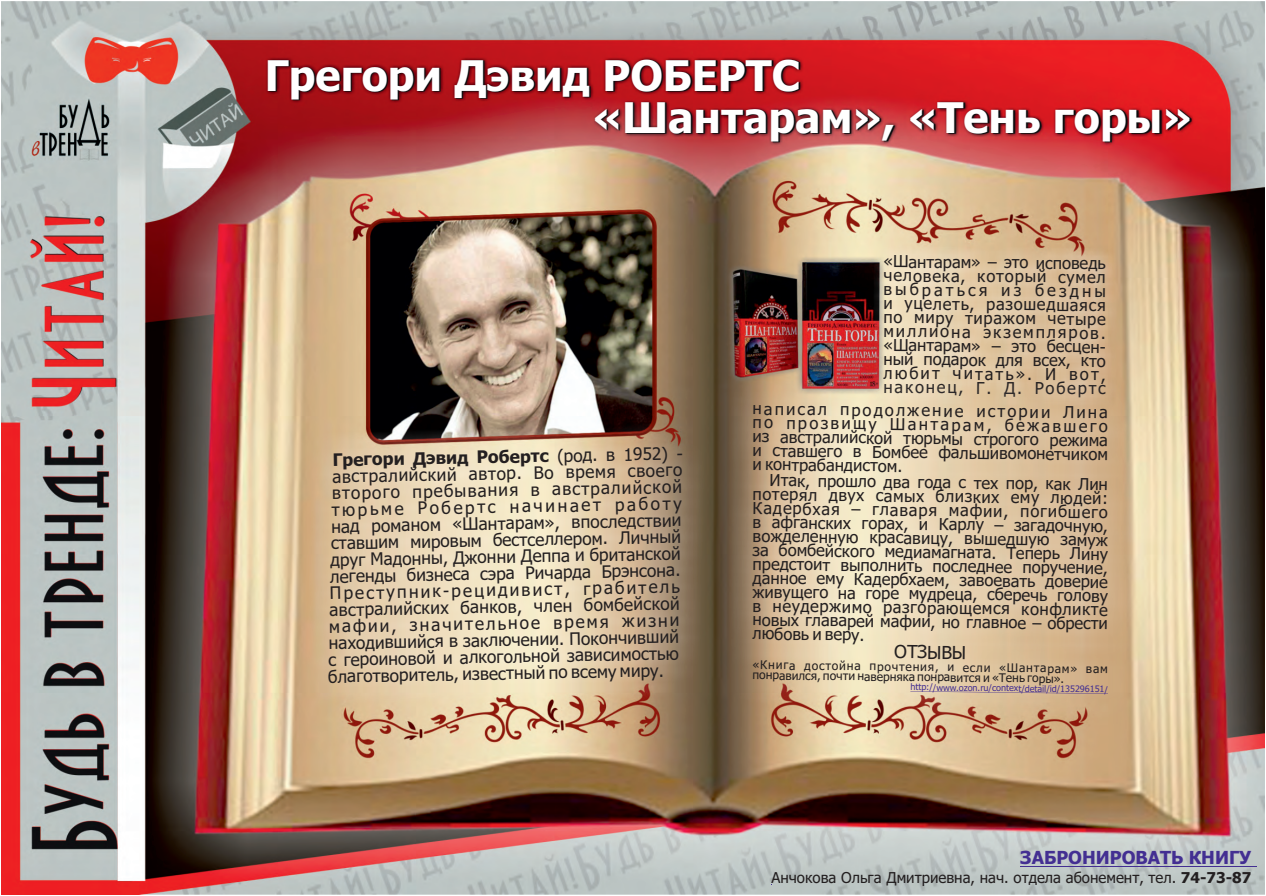
<style>
.page{position:relative;width:1266px;height:896px;background:#fff}
.page>*{position:absolute;margin:0;border:0;box-sizing:border-box;transform-origin:0 0}
.t1{font:700 42.3px "Tahoma";color:#fff}
.t2{font:700 18px "Tahoma";color:#432f92}
.t3{font:18px "Tahoma";color:#231f20}
.t4{font:17.25px "Tahoma";color:#231f20}
.t5{font:700 17.25px "Tahoma";color:#231f20}
.t6{font:16.5px/14px "Tahoma";letter-spacing:.1em;color:#231f20;text-align:justify}
.t7{font:15px "Tahoma";color:#231f20}
.t8{font:12px/10.2px "Tahoma";color:#231f20}
.t9{font:9px "Tahoma";color:#432f92}
.s1{font-weight:400}
.s2{font-weight:700}
</style>
<div class="page">
<img style="left:2px;top:1px;width:1262px;height:893px">
<hr style="left:1020px;top:866px;width:236px;height:1px;background:#432f92">
<div style="left:301px;top:418px;width:488px;height:345px;background:#fff;opacity:.98"></div>
<div style="left:872px;top:240px;width:312px;height:170px;background:#fff;opacity:.98"></div>
<div style="left:724px;top:371px;width:488px;height:406px;background:#fff;opacity:.98"></div>
<svg style="left:910px;top:691px;width:198px;height:3px"></svg>
<h1 class="t1" style="left:265px;top:58px;width:536px">Грегори Дэвид РОБЕРТС</h1>
<h1 class="t1" style="left:592px;top:101px;width:601px">«Шантарам», «Тень горы»</h1>
<p class="t5" style="left:332px;top:453px;width:352px;rotate:-1deg">Грегори Дэвид Робертс <span class="s1">(род. в 1952) -</span></p>
<p class="t4" style="left:332px;top:469px;width:352px;rotate:-1deg">австралийский автор. Во время своего</p>
<p class="t4" style="left:332px;top:486px;width:352px;rotate:-1deg">второго пребывания в австралийской</p>
<p class="t4" style="left:331px;top:503px;width:352px;rotate:-1deg">тюрьме Робертс начинает работу</p>
<p class="t4" style="left:331px;top:519px;width:352px;rotate:-1deg">над романом «Шантарам», впоследствии</p>
<p class="t4" style="left:331px;top:536px;width:352px;rotate:-1deg">ставшим мировым бестселлером. Личный</p>
<p class="t4" style="left:330px;top:553px;width:352px;rotate:-1deg">друг Мадонны, Джонни Деппа и британской</p>
<p class="t4" style="left:330px;top:569px;width:352px;rotate:-1deg">легенды бизнеса сэра Ричарда Брэнсона.</p>
<p class="t4" style="left:330px;top:586px;width:352px;rotate:-1deg">Преступник-рецидивист, грабитель</p>
<p class="t4" style="left:329px;top:603px;width:352px;rotate:-1deg">австралийских банков, член бомбейской</p>
<p class="t4" style="left:329px;top:619px;width:352px;rotate:-1deg">мафии, значительное время жизни</p>
<p class="t4" style="left:329px;top:636px;width:352px;rotate:-1deg">находившийся в заключении. Покончивший</p>
<p class="t4" style="left:328px;top:653px;width:352px;rotate:-1deg">с героиновой и алкогольной зависимостью</p>
<p class="t4" style="left:328px;top:669px;width:337px;rotate:-1deg">благотворитель, известный по всему миру.</p>
<p class="t6" style="left:883px;top:257px;width:224px">«Шантарам» – это исповедь человека, который сумел выбраться из бездны и уцелеть, разошедшаяся по миру тиражом четыре миллиона экземпляров. «Шантарам» – это бесцен&shy;ный подарок для всех, кто любит читать». И вот, наконец, Г. Д. Робертс</p>
<p class="t6" style="left:753px;top:402px;width:358px;rotate:1deg">написал продолжение истории Лина по прозвищу Шантарам, бежавшего из австралийской тюрьмы строгого режима и ставшего в Бомбее фальшивомонетчиком и контрабандистом.</p>
<p class="t6" style="left:753px;top:473px;width:359px;text-align:left;text-indent:17px;rotate:1deg">Итак, прошло два года с тех пор, как Лин потерял двух самых близких ему людей:<br>Кадербхая – главаря мафии, погибшего в афганских горах, и Карлу – загадочную, вожделенную красавицу, вышедшую замуж за бомбейского медиамагната. Теперь Лину предстоит выполнить последнее поручение, данное ему Кадербхаем, завоевать доверие живущего на горе мудреца, сберечь голову в неудержимо разгорающемся конфликте новых главарей мафии, но главное – обрести любовь и веру.</p>
<p class="t3" style="left:894px;top:644px;width:73px;rotate:1deg">ОТЗЫВЫ</p>
<p class="t8" style="left:753px;top:660px;width:357px;rotate:1deg">«Книга достойна прочтения, и если «Шантарам» вам понравился, почти наверняка понравится и «Тень горы».</p>
<p class="t9" style="left:910px;top:683px;width:199px;rotate:1deg">http://www.ozon.ru/context/detail/id/135296151/</p>
<p class="t2" style="left:1020px;top:851px;width:232px">ЗАБРОНИРОВАТЬ КНИГУ</p>
<p class="t7" style="left:771px;top:872px;width:481px">Анчокова Ольга Дмитриевна, нач. отдела абонемент, тел. <span class="s2">74-73-87</span></p>
</div>
